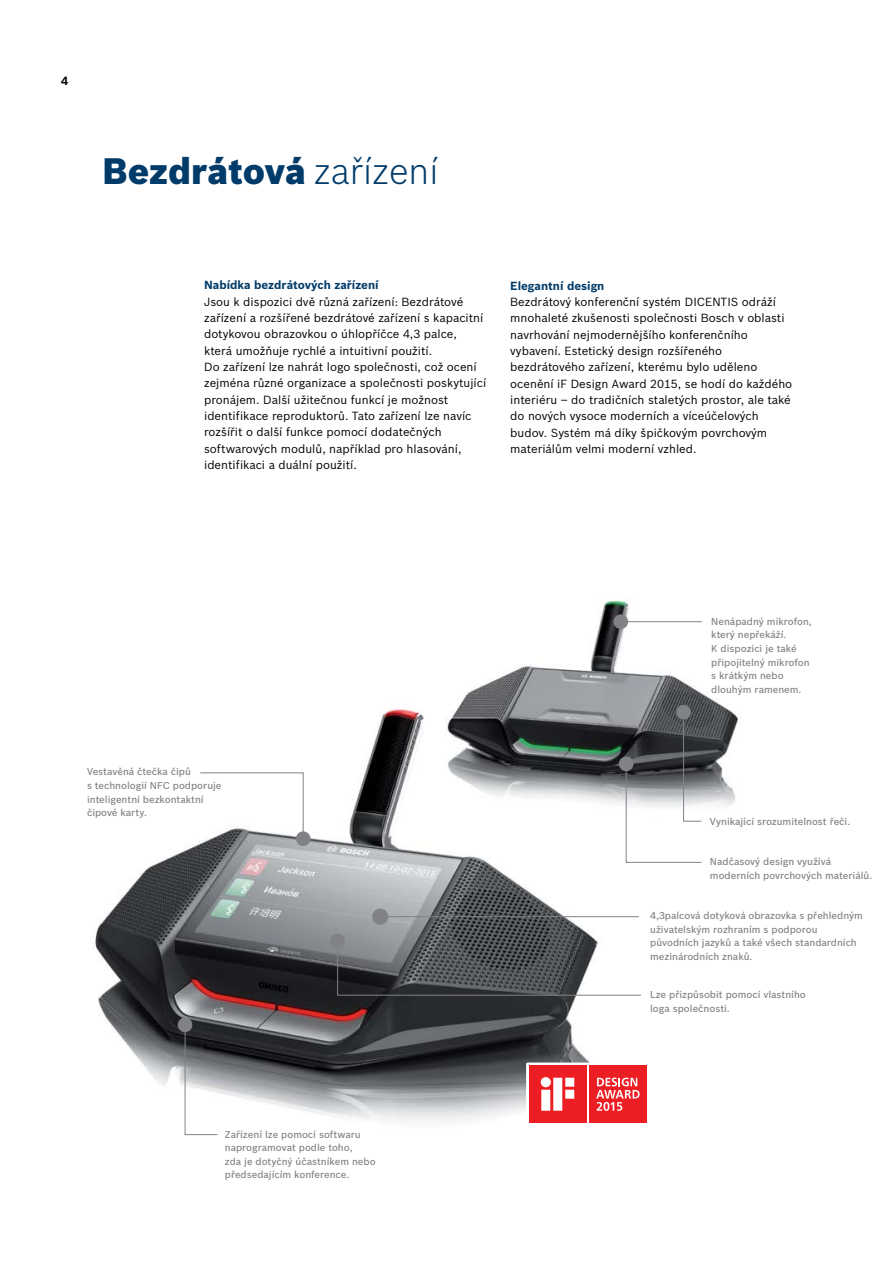
<style>
.page{position:relative;width:893px;height:1263px;background:#fff}
.page>*{position:absolute;margin:0;border:0;box-sizing:border-box;transform-origin:0 0}
.t1{font:900 36px "Bosch Sans";color:#003b6a}
.t2{font:11.55px/16.4px "Bosch Sans";color:#000}
.t3{font:700 11.55px "Bosch Sans";color:#003b6a}
.t4{font:700 11.55px "Bosch Sans";color:#000}
.t5{font:500 9.75px/13.6px "Bosch Sans";color:#808285}
.s1{font-weight:300}
</style>
<div class="page">
<img style="left:94px;top:599px;width:644px;height:537px">
<svg style="left:526px;top:1063px;width:123px;height:63px"></svg>
<div style="left:529px;top:1066px;width:57px;height:57px;background:#ed1d24"></div>
<svg style="left:541px;top:1077px;width:33px;height:34px"></svg>
<div style="left:589px;top:1066px;width:57px;height:57px;background:#ed1d24"></div>
<svg style="left:596px;top:1077px;width:44px;height:34px"></svg>
<div style="left:613px;top:614px;width:15px;height:15px;background:#808285;border-radius:50%"></div>
<hr style="left:621px;top:621px;width:80px;height:1px;background:#808285">
<div style="left:373px;top:909px;width:15px;height:15px;background:#808285;border-radius:50%"></div>
<div style="left:372px;top:908px;width:16px;height:17px;border:2px solid #808285;border-radius:50%"></div>
<hr style="left:384px;top:916px;width:255px;height:1px;background:#808285">
<div style="left:676px;top:705px;width:15px;height:14px;background:#808285;border-radius:50%"></div>
<div style="left:178px;top:1017px;width:14px;height:15px;background:#808285;border-radius:50%"></div>
<svg style="left:184px;top:1022px;width:34px;height:113px"></svg>
<div style="left:296px;top:831px;width:15px;height:15px;background:#808285;border-radius:50%"></div>
<svg style="left:200px;top:772px;width:104px;height:68px"></svg>
<div style="left:330px;top:934px;width:15px;height:14px;background:#808285;border-radius:50%"></div>
<svg style="left:337px;top:938px;width:304px;height:58px"></svg>
<div style="left:619px;top:756px;width:14px;height:15px;background:#808285;border-radius:50%"></div>
<svg style="left:625px;top:709px;width:77px;height:154px"></svg>
<p class="t4" style="left:61px;top:72px;width:8px">4</p>
<h1 class="t1" style="left:102px;top:144px;width:338px">Bezdrátová <span class="s1">zařízení</span></h1>
<p class="t3" style="left:204px;top:276px;width:176px">Nabídka bezdrátových zařízení</p>
<p class="t2" style="left:204px;top:293px;width:284px">Jsou k dispozici dvě různá zařízení: Bezdrátové zařízení a rozšířené bezdrátové zařízení s kapacitní dotykovou obrazovkou o úhlopříčce 4,3 palce, která umožňuje rychlé a intuitivní použití.<br>Do zařízení lze nahrát logo společnosti, což ocení zejména různé organizace a společnosti poskytující pronájem. Další užitečnou funkcí je možnost identifikace reproduktorů. Tato zařízení lze navíc rozšířit o další funkce pomocí dodatečných softwarových modulů, například pro hlasování, identifikaci a duální použití.</p>
<p class="t3" style="left:510px;top:277px;width:96px">Elegantní design</p>
<p class="t2" style="left:510px;top:293px;width:283px">Bezdrátový konferenční systém DICENTIS odráží mnohaleté zkušenosti společnosti Bosch v oblasti navrhování nejmodernějšího konferenčního vybavení. Estetický design rozšířeného bezdrátového zařízení, kterému bylo uděleno ocenění iF Design Award 2015, se hodí do každého interiéru – do tradičních staletých prostor, ale také do nových vysoce moderních a víceúčelových budov. Systém má díky špičkovým povrchovým materiálům velmi moderní vzhled.</p>
<p class="t5" style="left:87px;top:764px;width:136px">Vestavěná čtečka čipů<br>s technologií NFC podporuje inteligentní bezkontaktní čipové karty.</p>
<p class="t5" style="left:225px;top:1126px;width:152px">Zařízení lze pomocí softwaru naprogramovat podle toho,<br>zda je dotyčný účastníkem nebo předsedajícím konference.</p>
<p class="t5" style="left:711px;top:614px;width:102px">Nenápadný mikrofon, který nepřekáží.<br>K dispozici je také připojitelný mikrofon s krátkým nebo dlouhým ramenem.</p>
<p class="t5" style="left:710px;top:814px;width:142px">Vynikající srozumitelnost řeči.</p>
<p class="t5" style="left:710px;top:854px;width:164px">Nadčasový design využívá moderních povrchových materiálů.</p>
<p class="t5" style="left:650px;top:908px;width:214px">4,3palcová dotyková obrazovka s přehledným uživatelským rozhraním s podporou původních jazyků a také všech standardních mezinárodních znaků.</p>
<p class="t5" style="left:650px;top:987px;width:157px">Lze přizpůsobit pomocí vlastního loga společnosti.</p>
</div>
